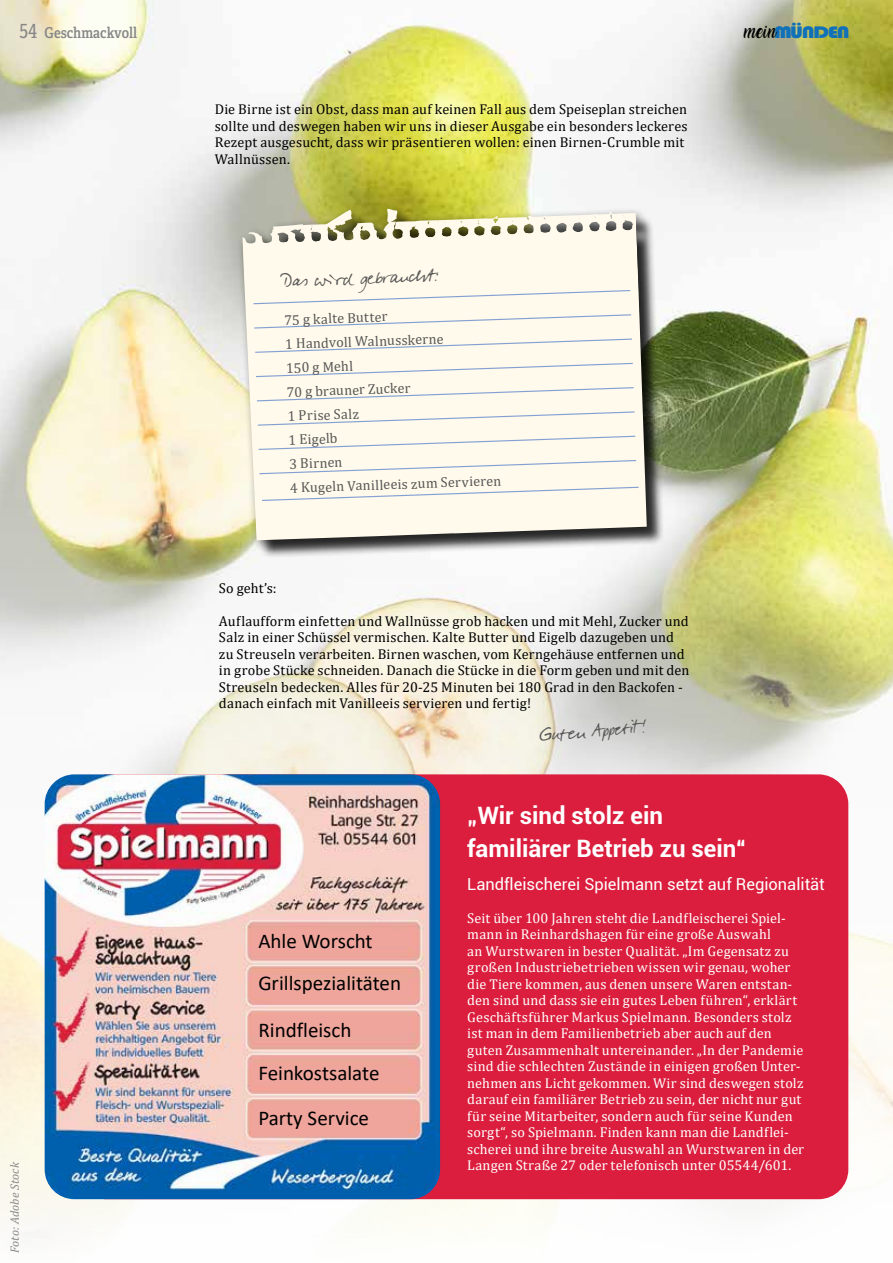
<style>
.page{position:relative;width:893px;height:1263px;background:#fff}
.page>*{position:absolute;margin:0;border:0;box-sizing:border-box;transform-origin:0 0}
.t1{font:700 24px/33px "Roboto";color:#fff}
.t2{font:24px "Darkwoman";color:#575756}
.t3{font:21px/42.6px "Calibri";color:#000}
.t4{font:17.25px "Bauhaus 93";letter-spacing:-.07em;color:#1071b8;scale:1.27 1}
.t5{font:16.5px "Roboto";color:#fff}
.t6{font:15px "Adelle Condensed Sb";color:#878787}
.t7{font:14.25px/16.5px "Cambria";letter-spacing:.015em;color:#fff}
.t8{font:14.25px/16.5px "Cambria";letter-spacing:.01em;color:#000}
.t9{font:14.25px/24px "Cambria";color:#575756}
.t10{font:italic 12px "Cambria";letter-spacing:.01em;color:#878787}
.s1{font-family:"Adelle Condensed";font-size:19.5px}
.s2{font-family:"Amarillo";font-size:12.9px;color:#000}
</style>
<div class="page">
<img style="left:0;top:0;width:893px;height:1233px">
<div style="left:245px;top:212px;width:420px;height:347px;background:#000;opacity:.75"></div>
<div style="left:237px;top:203px;width:422px;height:349px;background:#000;opacity:.5"></div>
<svg style="left:242px;top:210px;width:408px;height:330px;fill:#fffaec"></svg>
<svg style="left:253px;top:290px;width:377px;height:14px"></svg>
<svg style="left:254px;top:314px;width:377px;height:15px"></svg>
<svg style="left:255px;top:339px;width:377px;height:14px"></svg>
<svg style="left:256px;top:363px;width:377px;height:14px"></svg>
<svg style="left:257px;top:387px;width:377px;height:14px"></svg>
<svg style="left:258px;top:411px;width:376px;height:15px"></svg>
<svg style="left:259px;top:436px;width:376px;height:14px"></svg>
<svg style="left:259px;top:460px;width:377px;height:14px"></svg>
<svg style="left:262px;top:487px;width:377px;height:14px"></svg>
<div style="left:440px;top:774px;width:408px;height:425px;background:#db1e3d"></div>
<img style="left:45px;top:774px;width:395px;height:425px">
<p class="t6" style="left:20px;top:22px;width:119px"><span class="s1">54</span> Geschmackvoll</p>
<p class="t4" style="left:744px;top:23px;width:85px"><span class="s2">MEIN</span>MÜNDEN</p>
<p class="t8" style="left:215px;top:101px;width:474px">Die Birne ist ein Obst, dass man auf keinen Fall aus dem Speiseplan streichen sollte und deswegen haben wir uns in dieser Ausgabe ein besonders leckeres Rezept ausgesucht, dass wir präsentieren wollen: einen Birnen-Crumble mit Wallnüssen.</p>
<h1 class="t2" style="left:282px;top:264px;width:45px;rotate:-2deg">Das wird</h1>
<h1 class="t2" style="left:360px;top:262px;width:80px;rotate:-2deg">gebrau cht :</h1>
<p class="t9" style="left:284px;top:308px;width:213px;rotate:-2deg">75 g kalte Butter<br>1 Handvoll Walnusskerne<br>150 g Mehl<br>70 g brauner Zucker<br>1 Prise Salz<br>1 Eigelb<br>3 Birnen<br>4 Kugeln Vanilleeis zum Servieren</p>
<p class="t8" style="left:219px;top:580px;width:59px">So geht’s:</p>
<p class="t8" style="left:219px;top:613px;width:472px">Auflaufform einfetten und Wallnüsse grob hacken und mit Mehl, Zucker und Salz in einer Schüssel vermischen. Kalte Butter und Eigelb dazugeben und zu Streuseln verarbeiten. Birnen waschen, vom Kerngehäuse entfernen und in grobe Stücke schneiden. Danach die Stücke in die Form geben und mit den Streuseln bedecken. Alles für 20-25 Minuten bei 180 Grad in den Backofen - danach einfach mit Vanilleeis servieren und fertig!</p>
<h1 class="t2" style="left:538px;top:719px;width:108px;rotate:-5deg">Guten Appet it!</h1>
<p class="t10" style="left:6px;top:1253px;width:92px;rotate:-90deg">Foto: Adobe Stock</p>
<h2 class="t3" style="left:258px;top:919px;width:144px">Ahle Worscht<br>Grillspezialitäten</h2>
<h2 class="t3" style="left:258px;top:1008px;width:123px">Rindfleisch<br>Feinkostsalate</h2>
<h2 class="t3" style="left:258px;top:1096px;width:112px">Party Service</h2>
<h1 class="t1" style="left:467px;top:798px;width:281px">„Wir sind stolz ein familiärer Betrieb zu sein“</h1>
<p class="t5" style="left:467px;top:872px;width:359px">Landfleischerei Spielmann setzt auf Regionalität</p>
<p class="t7" style="left:467px;top:910px;width:338px">Seit über 100 Jahren steht die Landfleischerei Spiel&shy;mann in Reinhardshagen für eine große Auswahl<br>an Wurstwaren in bester Qualität. „Im Gegensatz zu großen Industriebetrieben wissen wir genau, woher die Tiere kommen, aus denen unsere Waren entstan&shy;den sind und dass sie ein gutes Leben führen“, erklärt Geschäftsführer Markus Spielmann. Besonders stolz ist man in dem Familienbetrieb aber auch auf den guten Zusammenhalt untereinander. „In der Pandemie sind die schlechten Zustände in einigen großen Unter&shy;nehmen ans Licht gekommen. Wir sind deswegen stolz darauf ein familiärer Betrieb zu sein, der nicht nur gut für seine Mitarbeiter, sondern auch für seine Kunden sorgt“, so Spielmann. Finden kann man die Landflei&shy;scherei und ihre breite Auswahl an Wurstwaren in der Langen Straße 27 oder telefonisch unter 05544/601.</p>
</div>
